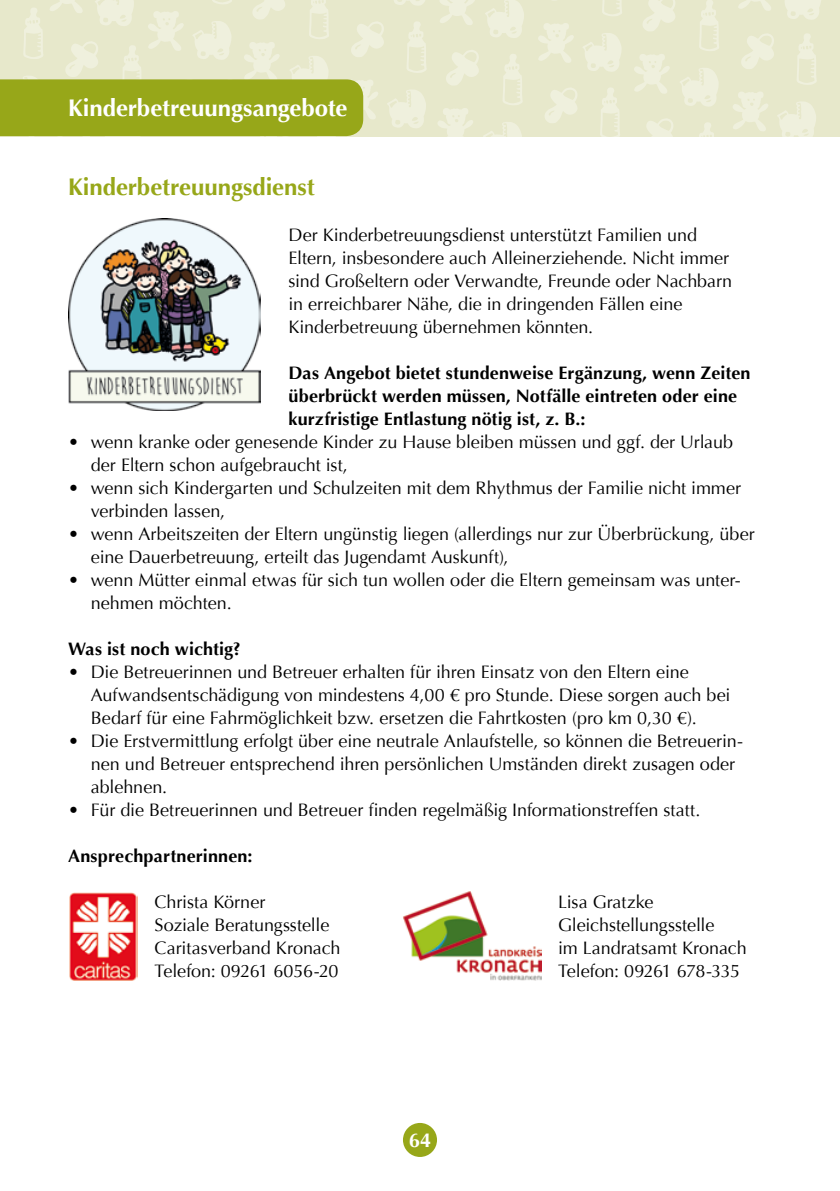
<style>
.page{position:relative;width:840px;height:1191px;background:#fff}
.page>*{position:absolute;margin:0;border:0;box-sizing:border-box;transform-origin:0 0}
.t1{font:700 24px "Optima";letter-spacing:-.005em;color:#fff}
.t2{font:700 24px "Optima";letter-spacing:-.005em;color:#97a719}
.t3{font:700 20px "Optima";color:#fff}
.t4{font:18px/23px "Optima";color:#000}
.t5{font:700 18px/23px "Optima";letter-spacing:.01em;color:#000}
.t6{font:18px "Optima";letter-spacing:-.025em;color:#000}
</style>
<div class="page">
<div style="left:0;top:0;width:839px;height:136px;background:#e7e8cb"></div>
<svg style="left:485px;top:0;width:39px;height:38px"></svg>
<svg style="left:538px;top:23px;width:35px;height:40px"></svg>
<svg style="left:440px;top:0;width:35px;height:25px"></svg>
<svg style="left:484px;top:122px;width:38px;height:14px"></svg>
<svg style="left:545px;top:88px;width:32px;height:35px"></svg>
<svg style="left:503px;top:54px;width:19px;height:51px"></svg>
<svg style="left:438px;top:108px;width:35px;height:28px"></svg>
<svg style="left:446px;top:50px;width:33px;height:35px"></svg>
<svg style="left:583px;top:33px;width:38px;height:39px"></svg>
<svg style="left:602px;top:0;width:20px;height:16px"></svg>
<svg style="left:600px;top:88px;width:20px;height:48px"></svg>
<svg style="left:738px;top:0;width:33px;height:11px"></svg>
<svg style="left:785px;top:0;width:36px;height:20px"></svg>
<svg style="left:680px;top:68px;width:38px;height:39px"></svg>
<svg style="left:733px;top:92px;width:35px;height:39px"></svg>
<svg style="left:741px;top:33px;width:32px;height:36px"></svg>
<svg style="left:699px;top:0;width:20px;height:51px"></svg>
<svg style="left:634px;top:54px;width:35px;height:40px"></svg>
<svg style="left:643px;top:0;width:32px;height:31px"></svg>
<svg style="left:699px;top:122px;width:15px;height:14px"></svg>
<svg style="left:646px;top:118px;width:27px;height:18px"></svg>
<svg style="left:777px;top:102px;width:39px;height:34px"></svg>
<svg style="left:797px;top:33px;width:19px;height:52px"></svg>
<hr style="left:839px;top:0;width:1px;height:136px;background:#e7e8cb">
<svg style="left:0;top:0;width:427px;height:136px"></svg>
<div style="left:403px;top:1123px;width:34px;height:34px;background:#97a719;border-radius:50%"></div>
<img style="left:68px;top:218px;width:192px;height:192px">
<img style="left:69px;top:892px;width:68px;height:89px">
<img style="left:403px;top:891px;width:137px;height:89px">
<h1 class="t1" style="left:68px;top:94px;width:281px">Kinderbetreuungsangebote</h1>
<h1 class="t2" style="left:68px;top:173px;width:248px">Kinderbetreuungsdienst</h1>
<p class="t4" style="left:288px;top:224px;width:445px">Der Kinderbetreuungsdienst unterstützt Familien und Eltern, insbesondere auch Alleinerziehende. Nicht immer sind Großeltern oder Verwandte, Freunde oder Nachbarn in erreichbarer Nähe, die in dringenden Fällen eine Kinderbetreuung übernehmen könnten.</p>
<p class="t5" style="left:288px;top:362px;width:463px">Das Angebot bietet stundenweise Ergänzung, wenn Zeiten überbrückt werden müssen, Notfälle eintreten oder eine kurzfristige Entlastung nötig ist, z. B.:</p>
<p class="t4" style="left:91px;top:431px;width:643px;text-indent:-23px">• wenn kranke oder genesende Kinder zu Hause bleiben müssen und ggf. der Urlaub der Eltern schon aufgebraucht ist,</p>
<p class="t4" style="left:91px;top:477px;width:651px;text-indent:-23px">• wenn sich Kindergarten und Schulzeiten mit dem Rhythmus der Familie nicht immer verbinden lassen,</p>
<p class="t4" style="left:91px;top:523px;width:665px;text-indent:-23px">• wenn Arbeitszeiten der Eltern ungünstig liegen (allerdings nur zur Überbrückung, über eine Dauerbetreuung, erteilt das Jugendamt Auskunft),</p>
<p class="t4" style="left:91px;top:569px;width:651px;text-indent:-23px">• wenn Mütter einmal etwas für sich tun wollen oder die Eltern gemeinsam was unter&shy;nehmen möchten.</p>
<p class="t5" style="left:68px;top:638px;width:174px">Was ist noch wichtig?</p>
<p class="t4" style="left:91px;top:661px;width:641px;text-indent:-23px">• Die Betreuerinnen und Betreuer erhalten für ihren Einsatz von den Eltern eine<br>Aufwandsentschädigung von mindestens 4,00 € pro Stunde. Diese sorgen auch bei<br>Bedarf für eine Fahrmöglichkeit bzw. ersetzen die Fahrtkosten (pro km 0,30 €).</p>
<p class="t4" style="left:91px;top:730px;width:653px;text-indent:-23px">• Die Erstvermittlung erfolgt über eine neutrale Anlaufstelle, so können die Betreuerin&shy;nen und Betreuer entsprechend ihren persönlichen Umständen direkt zusagen oder ablehnen.</p>
<p class="t4" style="left:68px;top:799px;width:633px">• Für die Betreuerinnen und Betreuer finden regelmäßig Informationstreffen statt.</p>
<p class="t5" style="left:68px;top:845px;width:186px">Ansprechpartnerinnen:</p>
<p class="t4" style="left:154px;top:891px;width:112px">Christa Körner</p>
<p class="t4" style="left:557px;top:891px;width:97px">Lisa Gratzke</p>
<p class="t4" style="left:154px;top:914px;width:176px">Soziale Beratungsstelle</p>
<p class="t4" style="left:557px;top:914px;width:158px">Gleichstellungsstelle</p>
<p class="t4" style="left:154px;top:937px;width:187px">Caritasverband Kronach</p>
<p class="t4" style="left:557px;top:937px;width:190px">im Landratsamt Kronach</p>
<p class="t4" style="left:154px;top:960px;width:185px">Telefon: 09261 6056-20</p>
<p class="t6" style="left:557px;top:960px;width:183px">Telefon: 09261 678-335</p>
<p class="t3" style="left:408px;top:1128px;width:24px">64</p>
</div>
